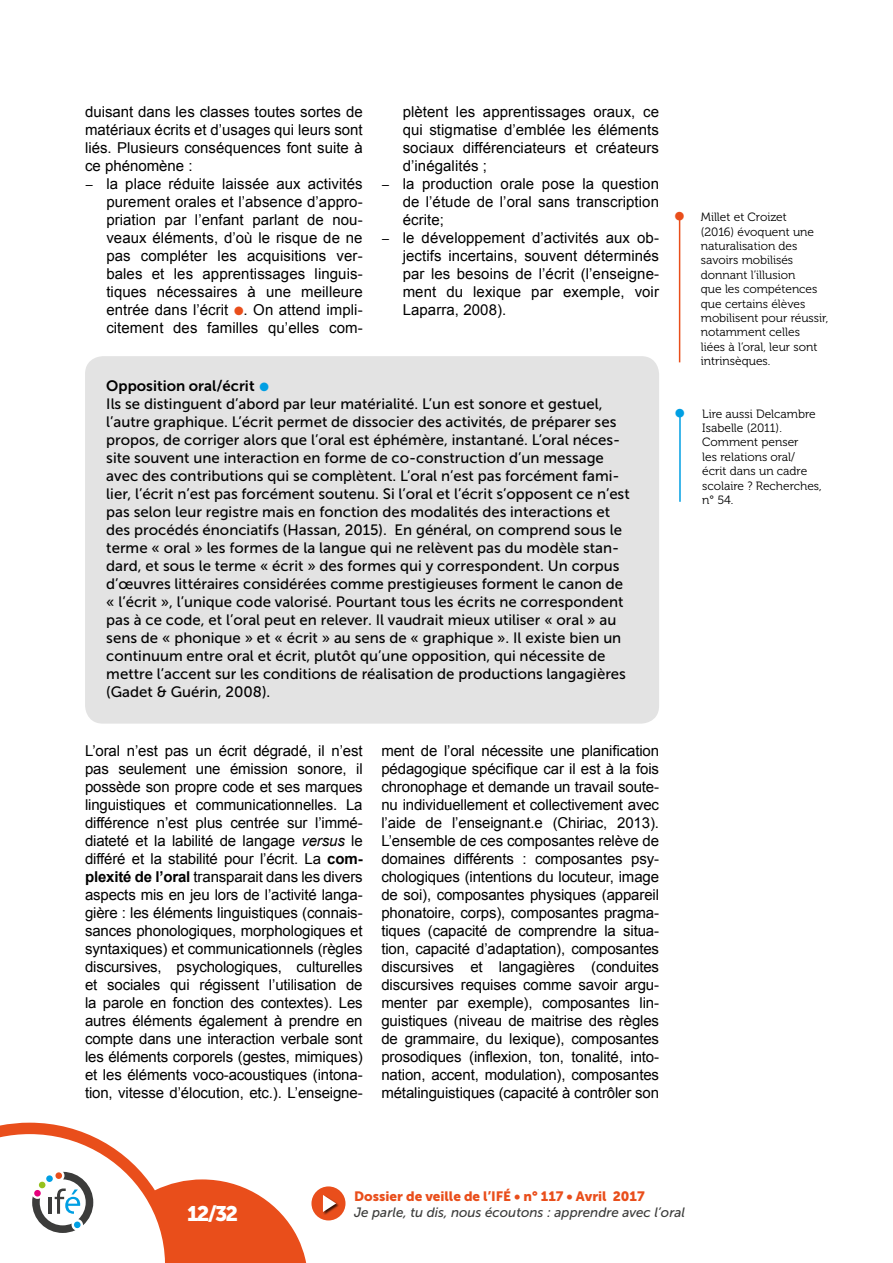
<style>
.page{position:relative;width:893px;height:1263px;background:#fff}
.page>*{position:absolute;margin:0;border:0;box-sizing:border-box;transform-origin:0 0}
.t1{font:21px "Museo Sans 900";color:#fff}
.Corps{font:15px/18px "Arial";letter-spacing:.005em;color:#000;text-align:justify}
.liste_puce{font:15px/18px "Museo Sans 500";color:#000}
.liste_puce-2{font:15px "Museo Sans 700";color:#000}
.t2{font:italic 13.5px "Museo Sans 500";color:#3c3c3b}
.t3{font:13.5px "Museo Sans 900";color:#e94e1b}
.t4{font:12px/14.4px "Museo 300";color:#000}
.s1{color:#e94e1b}
.s2{color:#009fe3}
.s3{font-style:italic}
.s4{font-weight:700}
</style>
<div class="page">
<div style="left:311px;top:1186px;width:34px;height:34px;background:#e94e1b;border-radius:50%"></div>
<div style="left:322px;top:1194px;width:18px;height:21px;background:#000;opacity:.75"></div>
<svg style="left:323px;top:1195px;width:13px;height:17px"></svg>
<svg style="left:0;top:1123px;width:306px;height:140px"></svg>
<div style="left:39px;top:1181px;width:7px;height:7px;background:#95c11f;border-radius:50%"></div>
<div style="left:46px;top:1175px;width:7px;height:7px;background:#009fe3;border-radius:50%"></div>
<div style="left:55px;top:1172px;width:7px;height:7px;background:#e94e1b;border-radius:50%"></div>
<div style="left:74px;top:1221px;width:7px;height:7px;background:#009fe3;border-radius:50%"></div>
<div style="left:34px;top:1190px;width:7px;height:7px;background:#e6007d;border-radius:50%"></div>
<div style="left:85px;top:356px;width:574px;height:368px;background:#e3e3e3;border-radius:18px"></div>
<hr style="left:679px;top:220px;width:1px;height:142px;background:#e94e1b">
<hr style="left:679px;top:416px;width:2px;height:86px;background:#009fe3">
<p class="Corps" style="left:85px;top:103px;width:279px">duisant dans les classes toutes sortes de matériaux écrits et d’usages qui leurs sont liés. Plusieurs conséquences font suite à ce phénomène :</p>
<p class="Corps" style="left:106px;top:175px;width:258px;text-indent:-21px">− la place réduite laissée aux activités purement orales et l’absence d’appro&shy;priation par l’enfant parlant de nou&shy;veaux éléments, d’où le risque de ne pas compléter les acquisitions ver&shy;bales et les apprentissages linguis&shy;tiques nécessaires à une meilleure entrée dans l’écrit <span class="s1">●</span>. On attend impli&shy;citement des familles qu’elles com-</p>
<p class="Corps" style="left:403px;top:103px;width:258px">plètent les apprentissages oraux, ce qui stigmatise d’emblée les éléments sociaux différenciateurs et créateurs d’inégalités ;</p>
<p class="Corps" style="left:403px;top:175px;width:258px;text-indent:-21px">− la production orale pose la question de l’étude de l’oral sans transcription écrite;</p>
<p class="Corps" style="left:403px;top:229px;width:258px;text-indent:-21px">− le développement d’activités aux ob&shy;jectifs incertains, souvent déterminés par les besoins de l’écrit (l’enseigne&shy;ment du lexique par exemple, voir Laparra, 2008).</p>
<p class="liste_puce-2" style="left:106px;top:377px;width:164px">Opposition oral/écrit <span class="s2">●</span></p>
<p class="liste_puce" style="left:106px;top:395px;width:525px">Ils se distinguent d’abord par leur matérialité. L’un est sonore et gestuel, l’autre graphique. L’écrit permet de dissocier des activités, de préparer ses propos, de corriger alors que l’oral est éphémère, instantané. L’oral néces&shy;site souvent une interaction en forme de co-construction d’un message avec des contributions qui se complètent. L’oral n’est pas forcément fami&shy;lier, l’écrit n’est pas forcément soutenu. Si l’oral et l’écrit s’opposent ce n’est pas selon leur registre mais en fonction des modalités des interactions et des procédés énonciatifs (Hassan, 2015). En général, on comprend sous le terme « oral » les formes de la langue qui ne relèvent pas du modèle stan&shy;dard, et sous le terme « écrit » des formes qui y correspondent. Un corpus d’œuvres littéraires considérées comme prestigieuses forment le canon de « l’écrit », l’unique code valorisé. Pourtant tous les écrits ne correspondent pas à ce code, et l’oral peut en relever. Il vaudrait mieux utiliser « oral » au sens de « phonique » et « écrit » au sens de « graphique ». Il existe bien un continuum entre oral et écrit, plutôt qu’une opposition, qui nécessite de mettre l’accent sur les conditions de réalisation de productions langagières (Gadet &amp; Guérin, 2008).</p>
<p class="Corps" style="left:85px;top:742px;width:279px">L’oral n’est pas un écrit dégradé, il n’est pas seulement une émission sonore, il possède son propre code et ses marques linguistiques et communicationnelles. La différence n’est plus centrée sur l’immé&shy;diateté et la labilité de langage <span class="s3">versus</span> le différé et la stabilité pour l’écrit. La <span class="s4">com&shy;plexité de l’oral</span> transparait dans les divers aspects mis en jeu lors de l’activité langa&shy;gière : les éléments linguistiques (connais&shy;sances phonologiques, morphologiques et syntaxiques) et communicationnels (règles discursives, psychologiques, culturelles et sociales qui régissent l’utilisation de la parole en fonction des contextes). Les autres éléments également à prendre en compte dans une interaction verbale sont les éléments corporels (gestes, mimiques) et les éléments voco-acoustiques (intona&shy;tion, vitesse d’élocution, etc.). L’enseigne-</p>
<p class="Corps" style="left:381px;top:742px;width:279px">ment de l’oral nécessite une planification pédagogique spécifique car il est à la fois chronophage et demande un travail soute&shy;nu individuellement et collectivement avec l’aide de l’enseignant.e (Chiriac, 2013).<br>L’ensemble de ces composantes relève de domaines différents : composantes psy&shy;chologiques (intentions du locuteur, image de soi), composantes physiques (appareil phonatoire, corps), composantes pragma&shy;tiques (capacité de comprendre la situa&shy;tion, capacité d’adaptation), composantes discursives et langagières (conduites discursives requises comme savoir argu&shy;menter par exemple), composantes lin&shy;guistiques (niveau de maitrise des règles de grammaire, du lexique), composantes prosodiques (inflexion, ton, tonalité, into&shy;nation, accent, modulation), composantes métalinguistiques (capacité à contrôler son</p>
<p class="t4" style="left:701px;top:210px;width:129px">Millet et Croizet<br>(2016) évoquent une naturalisation des savoirs mobilisés donnant l’illusion<br>que les compétences que certains élèves mobilisent pour réussir, notamment celles<br>liées à l’oral, leur sont intrinsèques.</p>
<p class="t4" style="left:702px;top:406px;width:121px">Lire aussi Delcambre<br>Isabelle (2011).<br>Comment penser<br>les relations oral/ écrit dans un cadre scolaire ? Recherches, n° 54.</p>
<p class="t3" style="left:354px;top:1188px;width:292px">Dossier de veille de l’IFÉ • n° 117 • Avril 2017</p>
<h1 class="t1" style="left:187px;top:1202px;width:53px">12/32</h1>
<p class="t2" style="left:354px;top:1205px;width:332px">Je parle, tu dis, nous écoutons : apprendre avec l’oral</p>
</div>
